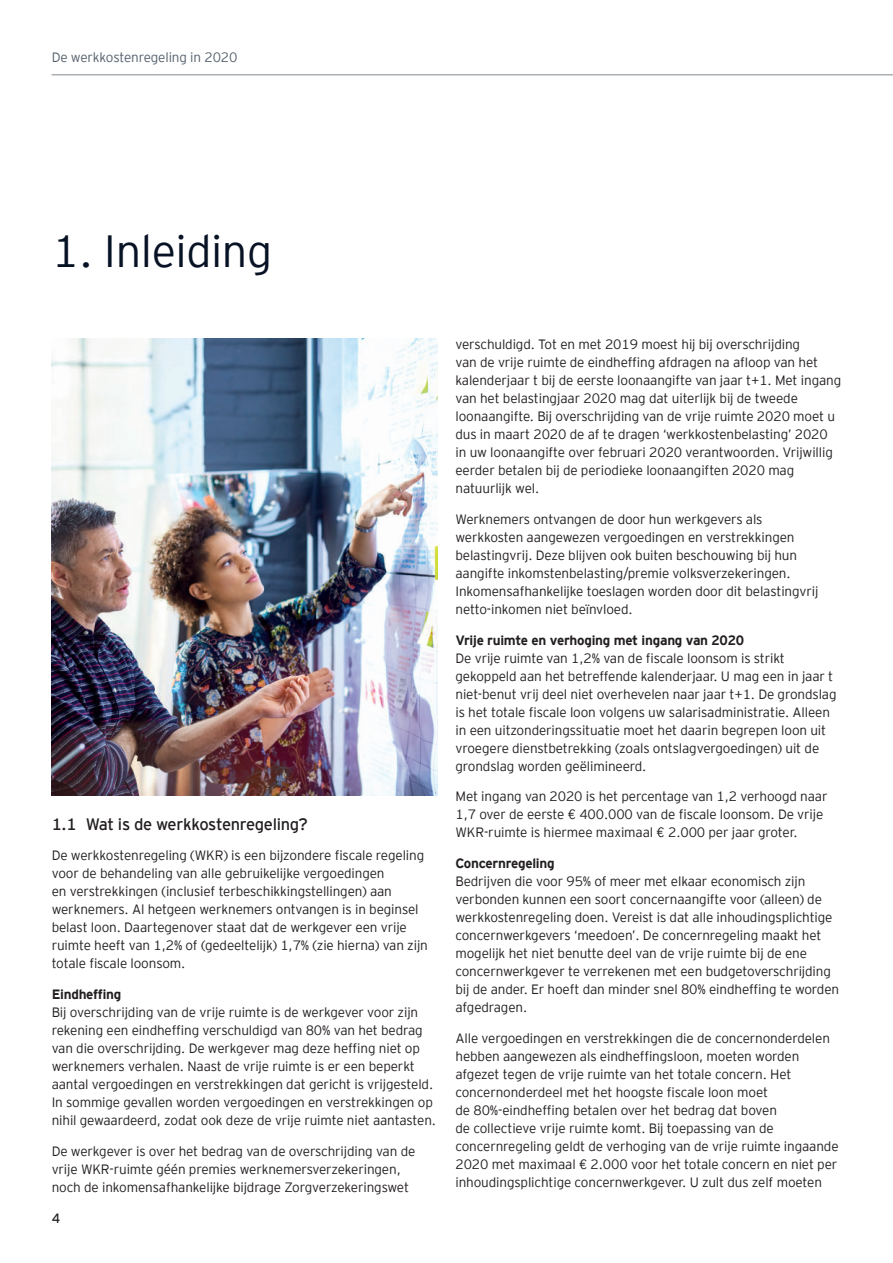
<style>
.page{position:relative;width:893px;height:1263px;background:#fff}
.page>*{position:absolute;margin:0;border:0;box-sizing:border-box;transform-origin:0 0}
.t1{font:300 45px "EY Interstate";letter-spacing:-.01em;color:#071224}
.t2{font:16.5px "EY Interstate";letter-spacing:-.02em;color:#231f20}
.t3{font:300 13.5px/18px "EY Interstate";letter-spacing:-.01em;color:#231f20}
.t4{font:700 13.5px "EY Interstate";letter-spacing:-.02em;color:#231f20}
.t5{font:300 13.5px "EY Interstate";letter-spacing:-.01em;color:#545f6b}
.t6{font:13.5px "EY Interstate";color:#231f20}
</style>
<div class="page">
<img style="left:52px;top:338px;width:385px;height:457px">
<hr style="left:52px;top:74px;width:841px;height:1px;background:#a8b0b6">
<p class="t5" style="left:52px;top:48px;width:187px">De werkkostenregeling in 2020</p>
<h1 class="t1" style="left:52px;top:219px;width:222px">1. Inleiding</h1>
<p class="t2" style="left:52px;top:812px;width:258px">1.1 Wat is de werkkostenregeling?</p>
<p class="t3" style="left:52px;top:846px;width:378px">De werkkostenregeling (WKR) is een bijzondere fiscale regeling voor de behandeling van alle gebruikelijke vergoedingen<br>en verstrekkingen (inclusief terbeschikkingstellingen) aan werknemers. Al hetgeen werknemers ontvangen is in beginsel belast loon. Daartegenover staat dat de werkgever een vrije ruimte heeft van 1,2% of (gedeeltelijk) 1,7% (zie hierna) van zijn totale fiscale loonsom.</p>
<p class="t4" style="left:52px;top:985px;width:71px">Eindheffing</p>
<p class="t3" style="left:52px;top:1002px;width:386px">Bij overschrijding van de vrije ruimte is de werkgever voor zijn rekening een eindheffing verschuldigd van 80% van het bedrag van die overschrijding. De werkgever mag deze heffing niet op werknemers verhalen. Naast de vrije ruimte is er een beperkt aantal vergoedingen en verstrekkingen dat gericht is vrijgesteld.<br>In sommige gevallen worden vergoedingen en verstrekkingen op nihil gewaardeerd, zodat ook deze de vrije ruimte niet aantasten.</p>
<p class="t3" style="left:52px;top:1141px;width:365px">De werkgever is over het bedrag van de overschrijding van de vrije WKR-ruimte géén premies werknemersverzekeringen, noch de inkomensafhankelijke bijdrage Zorgverzekeringswet</p>
<p class="t6" style="left:52px;top:1209px;width:10px">4</p>
<p class="t3" style="left:455px;top:335px;width:387px">verschuldigd. Tot en met 2019 moest hij bij overschrijding<br>van de vrije ruimte de eindheffing afdragen na afloop van het kalenderjaar t bij de eerste loonaangifte van jaar t+1. Met ingang van het belastingjaar 2020 mag dat uiterlijk bij de tweede loonaangifte. Bij overschrijding van de vrije ruimte 2020 moet u dus in maart 2020 de af te dragen ‘werkkostenbelasting’ 2020 in uw loonaangifte over februari 2020 verantwoorden. Vrijwillig eerder betalen bij de periodieke loonaangiften 2020 mag natuurlijk wel.</p>
<p class="t3" style="left:455px;top:509px;width:364px">Werknemers ontvangen de door hun werkgevers als werkkosten aangewezen vergoedingen en verstrekkingen belastingvrij. Deze blijven ook buiten beschouwing bij hun aangifte inkomstenbelasting/premie volksverzekeringen.<br>Inkomensafhankelijke toeslagen worden door dit belastingvrij netto-inkomen niet beïnvloed.</p>
<p class="t4" style="left:455px;top:630px;width:290px">Vrije ruimte en verhoging met ingang van 2020</p>
<p class="t3" style="left:455px;top:648px;width:383px">De vrije ruimte van 1,2% van de fiscale loonsom is strikt gekoppeld aan het betreffende kalenderjaar. U mag een in jaar t niet-benut vrij deel niet overhevelen naar jaar t+1. De grondslag is het totale fiscale loon volgens uw salarisadministratie. Alleen in een uitzonderingssituatie moet het daarin begrepen loon uit vroegere dienstbetrekking (zoals ontslagvergoedingen) uit de grondslag worden geëlimineerd.</p>
<p class="t3" style="left:455px;top:787px;width:374px">Met ingang van 2020 is het percentage van 1,2 verhoogd naar<br>1,7 over de eerste € 400.000 van de fiscale loonsom. De vrije<br>WKR-ruimte is hiermee maximaal € 2.000 per jaar groter.</p>
<p class="t4" style="left:455px;top:854px;width:101px">Concernregeling</p>
<p class="t3" style="left:455px;top:872px;width:385px">Bedrijven die voor 95% of meer met elkaar economisch zijn verbonden kunnen een soort concernaangifte voor (alleen) de werkkostenregeling doen. Vereist is dat alle inhoudingsplichtige concernwerkgevers ‘meedoen’. De concernregeling maakt het mogelijk het niet benutte deel van de vrije ruimte bij de ene concernwerkgever te verrekenen met een budgetoverschrijding bij de ander. Er hoeft dan minder snel 80% eindheffing te worden afgedragen.</p>
<p class="t3" style="left:455px;top:1028px;width:385px">Alle vergoedingen en verstrekkingen die de concernonderdelen hebben aangewezen als eindheffingsloon, moeten worden afgezet tegen de vrije ruimte van het totale concern. Het concernonderdeel met het hoogste fiscale loon moet<br>de 80%-eindheffing betalen over het bedrag dat boven<br>de collectieve vrije ruimte komt. Bij toepassing van de concernregeling geldt de verhoging van de vrije ruimte ingaande 2020 met maximaal € 2.000 voor het totale concern en niet per inhoudingsplichtige concernwerkgever. U zult dus zelf moeten</p>
</div>
